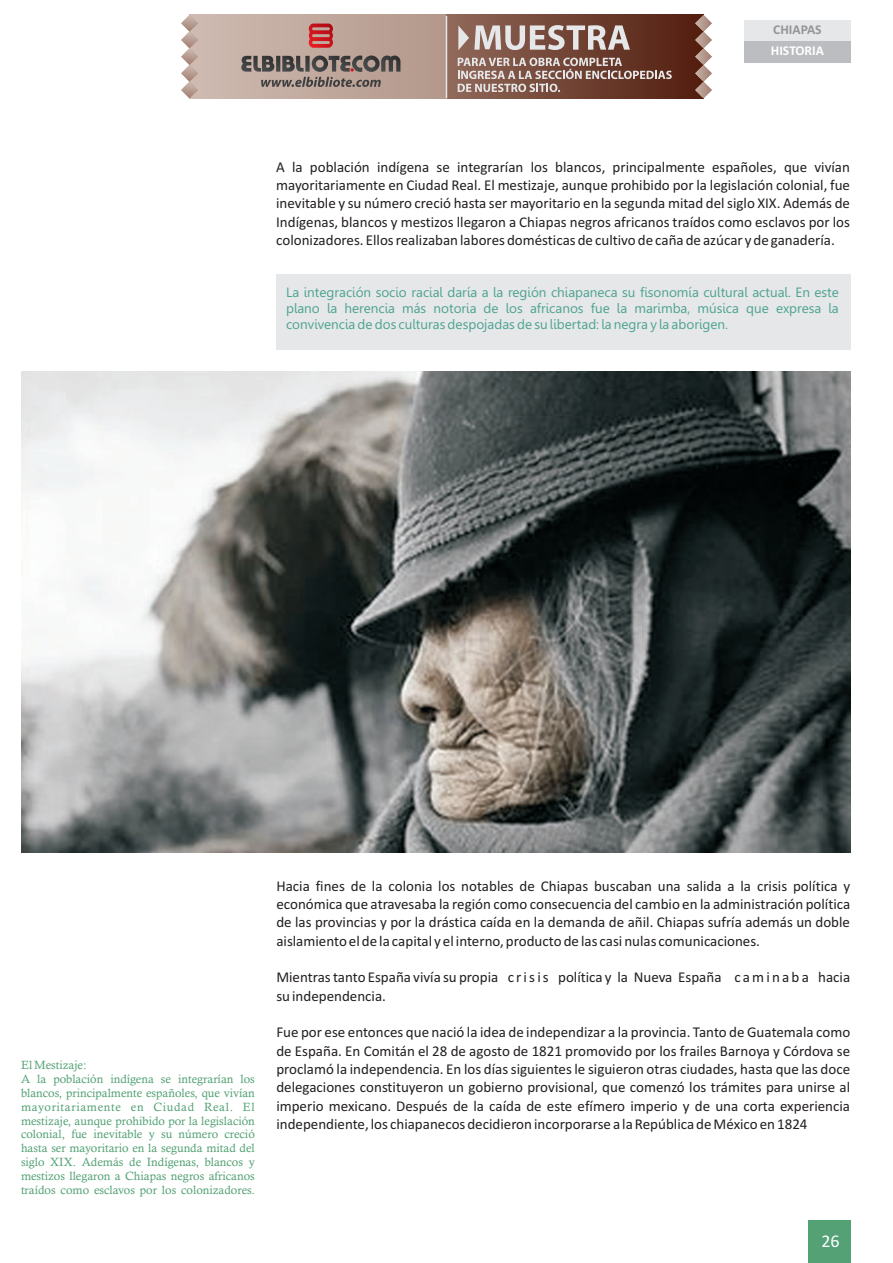
<style>
.page{position:relative;width:893px;height:1263px;background:#fff}
.page>*{position:absolute;margin:0;border:0;box-sizing:border-box;transform-origin:0 0}
.t1{font:18px "Calibri";color:#fff}
.t2{font:15px/18.3px "Calibri";color:#231f20;text-align:justify}
.t3{font:13.5px/15.8px "Gisha";color:#4ca391;text-align:justify}
.t4{font:700 13.5px "Calibri";color:#fff}
.t5{font:700 13.5px "Calibri";color:#939598}
.t6{font:12px/13.8px "Calisto";color:#53a174}
</style>
<div class="page">
<div style="left:276px;top:274px;width:574px;height:76px;background:#e6e7e9"></div>
<div style="left:808px;top:1220px;width:42px;height:43px;background:#53a174"></div>
<div style="left:744px;top:20px;width:107px;height:22px;background:#e6e7e9"></div>
<div style="left:744px;top:41px;width:107px;height:22px;background:#bcbdc0"></div>
<img style="left:21px;top:371px;width:829px;height:481px">
<svg style="left:198px;top:15px;width:248px;height:83px;background:#c0a89d"></svg>
<svg style="left:249px;top:612px;width:29px;height:39px"></svg>
<svg style="left:284px;top:612px;width:56px;height:39px;background:#0e1716"></svg>
<svg style="left:340px;top:612px;width:11px;height:39px"></svg>
<svg style="left:357px;top:612px;width:52px;height:39px;background:#283131"></svg>
<svg style="left:413px;top:612px;width:11px;height:39px"></svg>
<svg style="left:429px;top:611px;width:223px;height:41px;background:#79756f"></svg>
<div style="left:446px;top:15px;width:257px;height:83px;background:linear-gradient(to right,#916b5c,#521d0e)"></div>
<svg style="left:181px;top:15px;width:17px;height:83px"></svg>
<svg style="left:695px;top:15px;width:17px;height:83px"></svg>
<svg style="left:309px;top:24px;width:24px;height:24px"></svg>
<svg style="left:240px;top:56px;width:160px;height:31px;background:#8b7c76"></svg>
<svg style="left:458px;top:58px;width:214px;height:34px;background:#8f6e63"></svg>
<svg style="left:458px;top:25px;width:172px;height:25px;background:#ad9790"></svg>
<hr style="left:446px;top:16px;width:1px;height:82px;background:#e6e7e9">
<p class="t5" style="left:773px;top:24px;width:50px">CHIAPAS</p>
<p class="t4" style="left:771px;top:45px;width:55px">HISTORIA</p>
<p class="t2" style="left:276px;top:159px;width:575px">A la población indígena se integrarían los blancos, principalmente españoles, que vivían mayoritariamente en Ciudad Real. El mestizaje, aunque prohibido por la legislación colonial, fue inevitable y su número creció hasta ser mayoritario en la segunda mitad del siglo XIX. Además de Indígenas, blancos y mestizos llegaron a Chiapas negros africanos traídos como esclavos por los colonizadores. Ellos realizaban labores domésticas de cultivo de caña de azúcar y de ganadería.</p>
<p class="t3" style="left:286px;top:286px;width:554px">La integración socio racial daría a la región chiapaneca su fisonomía cultural actual. En este plano la herencia más notoria de los africanos fue la marimba, música que expresa la convivencia de dos culturas despojadas de su libertad: la negra y la aborigen.</p>
<p class="t6" style="left:21px;top:1059px;width:235px">El Mestizaje:<br>A la población indígena se integrarían los blancos, principalmente españoles, que vivían mayoritariamente en Ciudad Real. El mestizaje, aunque prohibido por la legislación colonial, fue inevitable y su número creció hasta ser mayoritario en la segunda mitad del siglo XIX. Además de Indígenas, blancos y mestizos llegaron a Chiapas negros africanos traídos como esclavos por los colonizadores.</p>
<p class="t2" style="left:276px;top:878px;width:575px">Hacia fines de la colonia los notables de Chiapas buscaban una salida a la crisis política y económica que atravesaba la región como consecuencia del cambio en la administración política de las provincias y por la drástica caída en la demanda de añil. Chiapas sufría además un doble aislamiento el de la capital y el interno, producto de las casi nulas comunicaciones.</p>
<p class="t2" style="left:276px;top:969px;width:575px">Mientras tanto España vivía su propia c r i s i s política y la Nueva España c a m i n a b a hacia su independencia.</p>
<p class="t2" style="left:276px;top:1024px;width:575px">Fue por ese entonces que nació la idea de independizar a la provincia. Tanto de Guatemala como de España. En Comitán el 28 de agosto de 1821 promovido por los frailes Barnoya y Córdova se proclamó la independencia. En los días siguientes le siguieron otras ciudades, hasta que las doce delegaciones constituyeron un gobierno provisional, que comenzó los trámites para unirse al imperio mexicano. Después de la caída de este efímero imperio y de una corta experiencia independiente, los chiapanecos decidieron incorporarse a la República de México en 1824</p>
<p class="t1" style="left:821px;top:1234px;width:20px">26</p>
</div>
